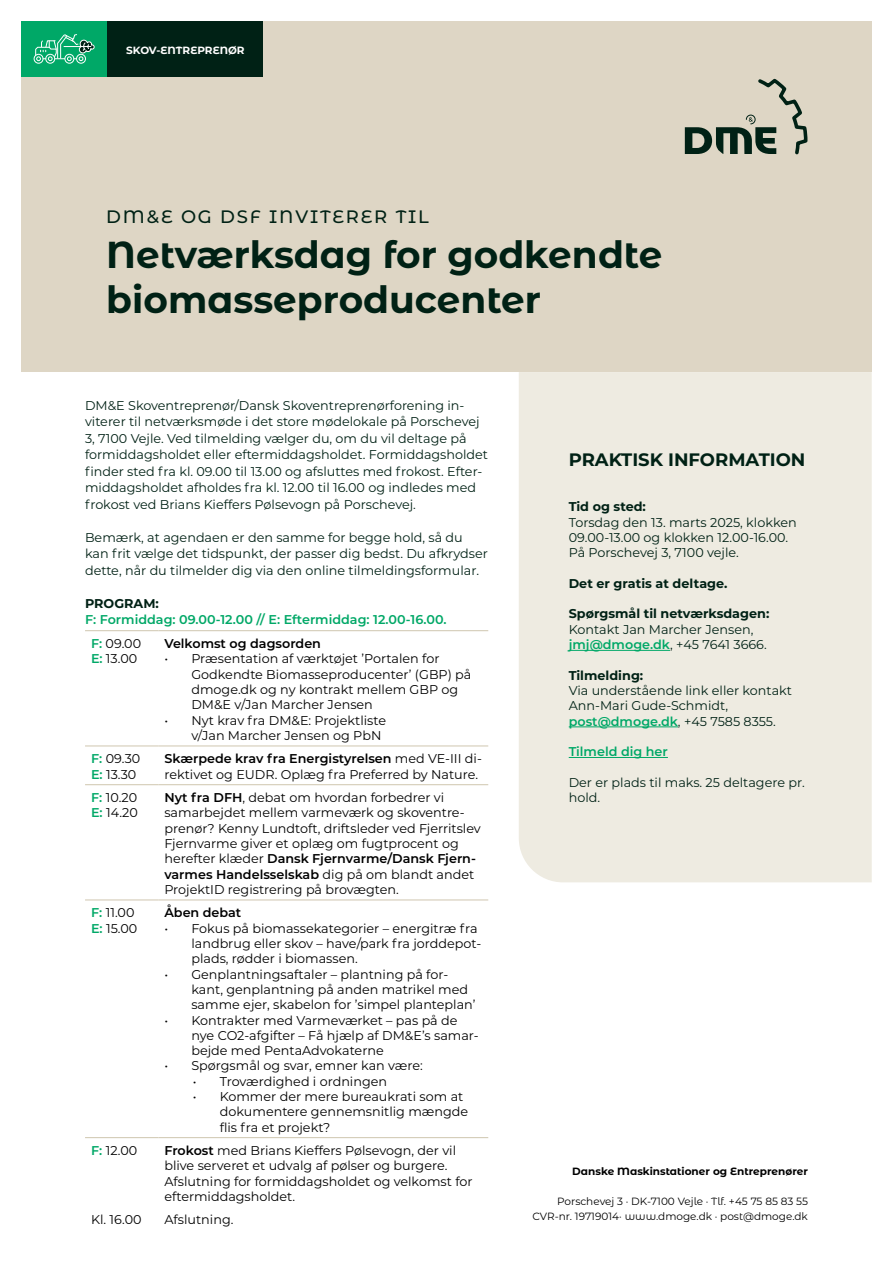
<style>
.page{position:relative;width:893px;height:1263px;background:#fff}
.page>*{position:absolute;margin:0;border:0;box-sizing:border-box;transform-origin:0 0}
.t1{font:700 37.5px/45px "Montserrat Alternates";color:#002115}
.t2{font:500 18px "Montserrat Alternates";letter-spacing:.1em;color:#002115}
.t3{font:700 18px "Montserrat";color:#002115}
.t4{font:12.75px/15.3px "Montserrat";color:#000}
.t5{font:12.75px/16.5px "Montserrat";color:#002115}
.t6{font:700 12.75px "Montserrat";color:#002115}
.t7{font:600 12.75px/23.7px "Montserrat";color:#00a867}
.t8{font:600 12.75px "Montserrat";color:#000}
.t9{font:10.5px/15px "Montserrat Alternates";color:#000;text-align:right}
.t10{font:700 10.5px "Montserrat Alternates";color:#000}
.t11{font:700 10.5px "Montserrat Alternates";color:#fff}
.s1{font-weight:400;color:#000}
.s2{font-weight:600;color:#00a867}
.s3{font-weight:600}
</style>
<div class="page">
<div style="left:519px;top:372px;width:353px;height:510px;background:#eeebe1"></div>
<div style="left:21px;top:21px;width:851px;height:351px;background:#ded6c5"></div>
<hr style="left:85px;top:630px;width:73px;height:1px;background:#cfc6af">
<hr style="left:158px;top:630px;width:330px;height:1px;background:#cfc6af">
<hr style="left:85px;top:746px;width:73px;height:1px;background:#cfc6af">
<hr style="left:158px;top:746px;width:330px;height:1px;background:#cfc6af">
<hr style="left:85px;top:784px;width:73px;height:1px;background:#cfc6af">
<hr style="left:158px;top:784px;width:330px;height:1px;background:#cfc6af">
<hr style="left:85px;top:900px;width:73px;height:1px;background:#cfc6af">
<hr style="left:158px;top:900px;width:330px;height:1px;background:#cfc6af">
<hr style="left:85px;top:1137px;width:73px;height:1px;background:#cfc6af">
<hr style="left:158px;top:1137px;width:330px;height:1px;background:#cfc6af">
<hr style="left:569px;top:650px;width:101px;height:1px;background:#00a867">
<hr style="left:569px;top:726px;width:109px;height:1px;background:#00a867">
<hr style="left:569px;top:757px;width:99px;height:1px;background:#00a867">
<svg style="left:685px;top:78px;width:123px;height:77px"></svg>
<div style="left:21px;top:21px;width:86px;height:56px;background:#00a867"></div>
<div style="left:34px;top:54px;width:9px;height:10px;border:1px solid #fff;border-radius:50%"></div>
<div style="left:64px;top:54px;width:10px;height:10px;border:1px solid #fff;border-radius:50%"></div>
<div style="left:45px;top:54px;width:10px;height:10px;border:1px solid #fff;border-radius:50%"></div>
<div style="left:76px;top:54px;width:10px;height:10px;border:1px solid #fff;border-radius:50%"></div>
<svg style="left:35px;top:34px;width:60px;height:27px"></svg>
<div style="left:107px;top:21px;width:155px;height:56px;background:#002115"></div>
<p class="t11" style="left:126px;top:43px;width:120px">SKOV-ENTREPRENØR</p>
<h2 class="t2" style="left:106px;top:204px;width:324px">DM&amp;E OG DSF INVITERER TIL</h2>
<h1 class="t1" style="left:106px;top:230px;width:558px">Netværksdag for godkendte biomasseproducenter</h1>
<p class="t5" style="left:85px;top:397px;width:405px">DM&amp;E Skoventreprenør/Dansk Skoventreprenørforening in&shy;viterer til netværksmøde i det store mødelokale på Porschevej 3, 7100 Vejle. Ved tilmelding vælger du, om du vil deltage på formiddagsholdet eller eftermiddagsholdet. Formiddagsholdet finder sted fra kl. 09.00 til 13.00 og afsluttes med frokost. Efter&shy;middagsholdet afholdes fra kl. 12.00 til 16.00 og indledes med frokost ved Brians Kieffers Pølsevogn på Porschevej.</p>
<p class="t5" style="left:85px;top:529px;width:404px">Bemærk, at agendaen er den samme for begge hold, så du kan frit vælge det tidspunkt, der passer dig bedst. Du afkrydser dette, når du tilmelder dig via den online tilmeldingsformular.</p>
<p class="t6" style="left:85px;top:594px;width:75px">PROGRAM:</p>
<p class="t7" style="left:91px;top:607px;width:357px;text-indent:-6px">F: Formiddag: 09.00-12.00 // E: Eftermiddag: 12.00-16.00.<br>F: <span class="s1">09.00</span></p>
<p class="t4" style="left:91px;top:651px;width:48px"><span class="s2">E:</span> 13.00</p>
<p class="t8" style="left:164px;top:635px;width:158px">Velkomst og dagsorden</p>
<p class="t4" style="left:191px;top:651px;width:281px;text-indent:-27px">• Præsentation af værktøjet ’Portalen for Godkendte Biomasseproducenter’ (GBP) på dmoge.dk og ny kontrakt mellem GBP og DM&amp;E v/Jan Marcher Jensen</p>
<p class="t4" style="left:191px;top:712px;width:196px;text-indent:-27px">• Nyt krav fra DM&amp;E: Projektliste v/Jan Marcher Jensen og PbN</p>
<p class="t4" style="left:91px;top:751px;width:51px"><span class="s2">F:</span> 09.30<br><span class="s2">E:</span> 13.30</p>
<p class="t4" style="left:164px;top:751px;width:319px"><span class="s3">Skærpede krav fra Energistyrelsen</span> med VE-III di&shy;rektivet og EUDR. Oplæg fra Preferred by Nature.</p>
<p class="t4" style="left:91px;top:789px;width:48px"><span class="s2">F:</span> 10.20<br><span class="s2">E:</span> 14.20</p>
<p class="t4" style="left:164px;top:789px;width:318px"><span class="s3">Nyt fra DFH</span>, debat om hvordan forbedrer vi samarbejdet mellem varmeværk og skoventre&shy;prenør? Kenny Lundtoft, driftsleder ved Fjerritslev Fjernvarme giver et oplæg om fugtprocent og herefter klæder <span class="s3">Dansk Fjernvarme/Dansk Fjern&shy;varmes Handelsselskab</span> dig på om blandt andet ProjektID registrering på brovægten.</p>
<p class="t4" style="left:91px;top:905px;width:48px"><span class="s2">F:</span> 11.00<br><span class="s2">E:</span> 15.00</p>
<p class="t8" style="left:164px;top:904px;width:78px">Åben debat</p>
<p class="t4" style="left:191px;top:920px;width:291px;text-indent:-27px">• Fokus på biomassekategorier – energitræ fra landbrug eller skov – have/park fra jorddepot&shy;plads, rødder i biomassen.</p>
<p class="t4" style="left:191px;top:966px;width:285px;text-indent:-27px">• Genplantningsaftaler – plantning på for&shy;kant, genplantning på anden matrikel med samme ejer, skabelon for ’simpel planteplan’</p>
<p class="t4" style="left:191px;top:1012px;width:289px;text-indent:-27px">• Kontrakter med Varmeværket – pas på de nye CO2-afgifter – Få hjælp af DM&amp;E’s samar&shy;bejde med PentaAdvokaterne</p>
<p class="t4" style="left:164px;top:1058px;width:260px">• Spørgsmål og svar, emner kan være:</p>
<p class="t4" style="left:193px;top:1073px;width:196px">• Troværdighed i ordningen</p>
<p class="t4" style="left:220px;top:1088px;width:250px;text-indent:-27px">• Kommer der mere bureaukrati som at dokumentere gennemsnitlig mængde flis fra et projekt?</p>
<p class="t4" style="left:91px;top:1142px;width:48px"><span class="s2">F:</span> 12.00</p>
<p class="t4" style="left:164px;top:1142px;width:310px"><span class="s3">Frokost</span> med Brians Kieffers Pølsevogn, der vil blive serveret et udvalg af pølser og burgere.<br>Afslutning for formiddagsholdet og velkomst for eftermiddagsholdet.</p>
<p class="t4" style="left:91px;top:1212px;width:52px">Kl. 16.00</p>
<p class="t4" style="left:164px;top:1212px;width:71px">Afslutning.</p>
<h2 class="t3" style="left:569px;top:447px;width:238px">PRAKTISK INFORMATION</h2>
<p class="t6" style="left:569px;top:498px;width:79px">Tid og sted:</p>
<p class="t5" style="left:569px;top:514px;width:230px;line-height:15.3px">Torsdag den 13. marts 2025, klokken<br>09.00-13.00 og klokken 12.00-16.00.<br>På Porschevej 3, 7100 vejle.</p>
<p class="t6" style="left:569px;top:574px;width:160px">Det er gratis at deltage.</p>
<p class="t6" style="left:569px;top:605px;width:202px">Spørgsmål til netværksdagen:</p>
<p class="t5" style="left:569px;top:621px;width:200px;line-height:15.3px">Kontakt Jan Marcher Jensen, <span class="s2">jmj@dmoge.dk</span>, +45 7641 3666.</p>
<p class="t6" style="left:569px;top:666px;width:76px">Tilmelding:</p>
<p class="t5" style="left:569px;top:682px;width:225px;line-height:15.3px">Via understående link eller kontakt<br>Ann-Mari Gude-Schmidt, <span class="s2">post@dmoge.dk</span>, +45 7585 8355.</p>
<p class="t7" style="left:569px;top:739px;width:101px">Tilmeld dig her</p>
<p class="t5" style="left:569px;top:774px;width:237px;line-height:15.3px">Der er plads til maks. 25 deltagere pr. hold.</p>
<p class="t10" style="left:572px;top:1164px;width:237px">Danske Maskinstationer og Entreprenører</p>
<p class="t9" style="left:532px;top:1194px;width:277px">Porschevej 3 · DK-7100 Vejle · Tlf. +45 75 85 83 55<br>CVR-nr. 19719014· www.dmoge.dk · post@dmoge.dk</p>
</div>
